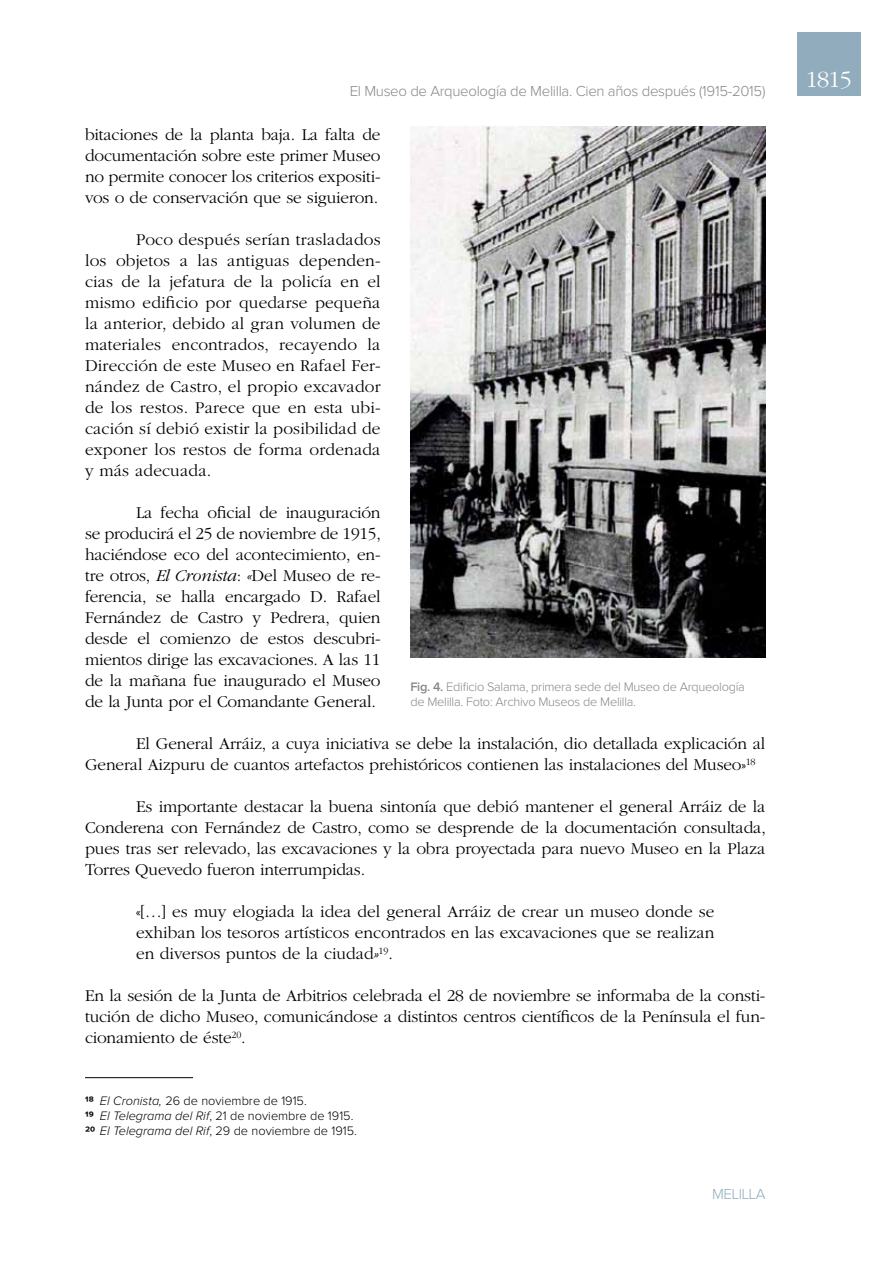
<style>
.page{position:relative;width:893px;height:1263px;background:#fff}
.page>*{position:absolute;margin:0;border:0;box-sizing:border-box;transform-origin:0 0}
.t1{font:300 24px "ITC Garamond Std";color:#fff}
.t2{font:300 17.25px/21px "ITC Garamond Std";letter-spacing:-.01em;color:#000;text-align:justify}
.t3{font:300 15px "Proxima Nova";letter-spacing:-.02em;color:#87888a}
.t4{font:300 15px "Proxima Nova";color:#91acbc}
.t5{font:300 12.75px/15px "Proxima Nova";color:#000}
.t6{font:300 12.75px/15.8px "Proxima Nova";letter-spacing:-.02em;color:#87888a}
.s1{font-style:italic}
.s2{font-weight:600}
.s3{font-weight:700}
</style>
<div class="page">
<div style="left:797px;top:32px;width:64px;height:64px;background:#91acbc"></div>
<hr style="left:85px;top:1077px;width:108px;height:1px;background:#000">
<img style="left:410px;top:127px;width:355px;height:531px">
<p class="t3" style="left:350px;top:84px;width:417px">El Museo de Arqueología de Melilla. Cien años después (1915-2015)</p>
<p class="t2" style="left:85px;top:125px;width:297px">bitaciones de la planta baja. La falta de documentación sobre este primer Museo no permite conocer los criterios expositi&shy;vos o de conservación que se siguieron.</p>
<p class="t2" style="left:85px;top:230px;width:297px;text-indent:51px">Poco después serían trasladados los objetos a las antiguas dependen&shy;cias de la jefatura de la policía en el mismo edificio por quedarse pequeña la anterior, debido al gran volumen de materiales encontrados, recayendo la Dirección de este Museo en Rafael Fer&shy;nández de Castro, el propio excavador de los restos. Parece que en esta ubi&shy;cación sí debió existir la posibilidad de exponer los restos de forma ordenada y más adecuada.</p>
<p class="t2" style="left:85px;top:503px;width:297px;text-indent:51px">La fecha oficial de inauguración se producirá el 25 de noviembre de 1915, haciéndose eco del acontecimiento, en&shy;tre otros, <span class="s1">El Cronista</span>: <span class="s1">«</span>Del Museo de re&shy;ferencia, se halla encargado D. Rafael Fernández de Castro y Pedrera, quien desde el comienzo de estos descubri&shy;mientos dirige las excavaciones. A las 11 de la mañana fue inaugurado el Museo de la Junta por el Comandante General.</p>
<p class="t2" style="left:85px;top:733px;width:682px;text-indent:51px">El General Arráiz, a cuya iniciativa se debe la instalación, dio detallada explicación al<br>General Aizpuru de cuantos artefactos prehistóricos contienen las instalaciones del Museo»<sup>18</sup></p>
<p class="t2" style="left:85px;top:797px;width:682px;text-indent:51px">Es importante destacar la buena sintonía que debió mantener el general Arráiz de la Conderena con Fernández de Castro, como se desprende de la documentación consultada, pues tras ser relevado, las excavaciones y la obra proyectada para nuevo Museo en la Plaza Torres Quevedo fueron interrumpidas.</p>
<p class="t2" style="left:136px;top:902px;width:580px">«[…] es muy elogiada la idea del general Arráiz de crear un museo donde se exhiban los tesoros artísticos encontrados en las excavaciones que se realizan en diversos puntos de la ciudad<span class="s1">»</span><sup>19</sup>.</p>
<p class="t2" style="left:85px;top:986px;width:682px">En la sesión de la Junta de Arbitrios celebrada el 28 de noviembre se informaba de la consti&shy;tución de dicho Museo, comunicándose a distintos centros científicos de la Península el fun&shy;cionamiento de éste<sup>20</sup>.</p>
<p class="t6" style="left:410px;top:679px;width:336px"><span class="s2">Fig. 4.</span> Edificio Salama, primera sede del Museo de Arqueología de Melilla. Foto: Archivo Museos de Melilla.</p>
<p class="t5" style="left:85px;top:1094px;width:273px"><span class="s3">18</span> <span class="s1">El Cronista,</span> 26 de noviembre de 1915.<br><span class="s3">19</span> <span class="s1">El Telegrama del Rif</span>, 21 de noviembre de 1915.<br><span class="s3">20</span> <span class="s1">El Telegrama del Rif</span>, 29 de noviembre de 1915.</p>
<p class="t4" style="left:712px;top:1187px;width:20px">Melilla</p>
<h1 class="t1" style="left:806px;top:67px;width:47px">1815</h1>
</div>
